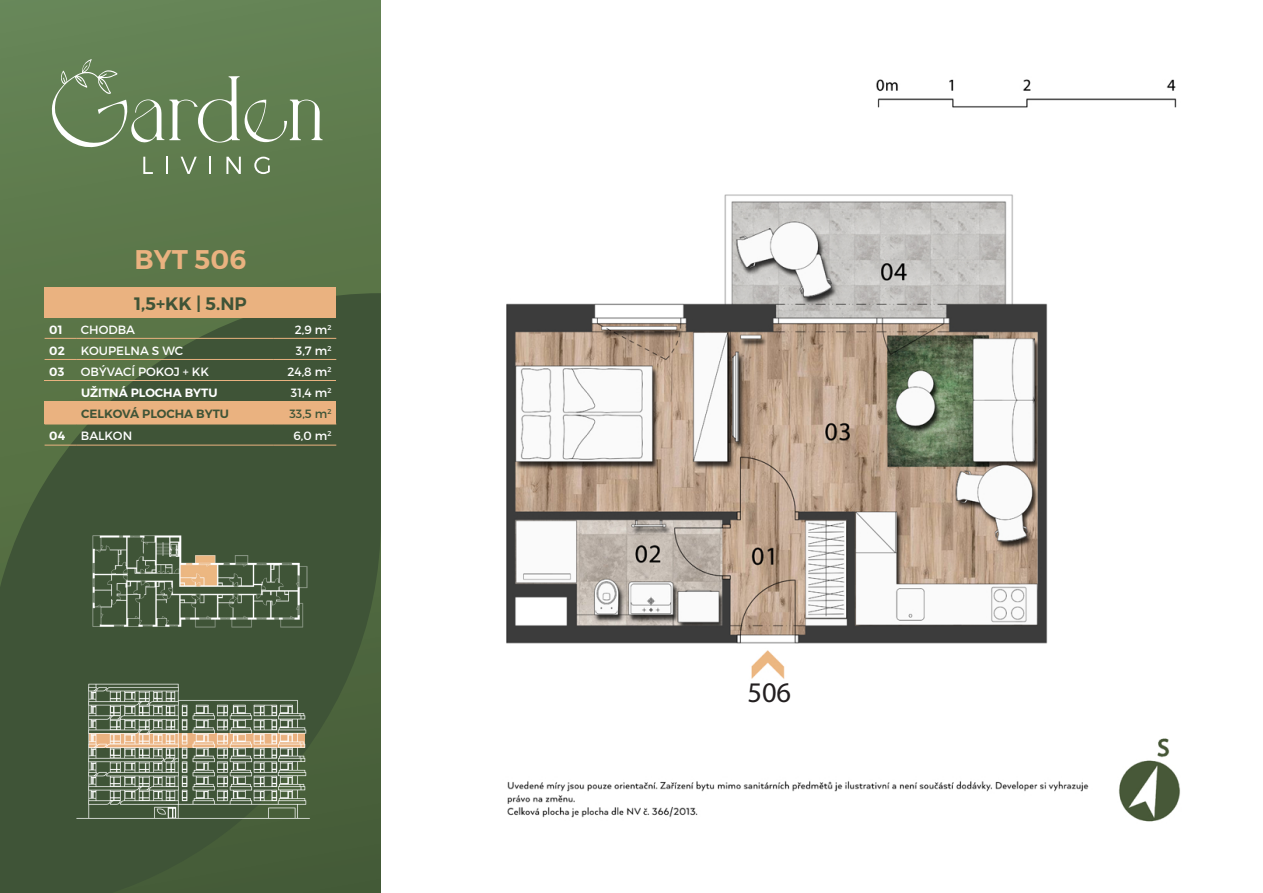
<style>
.page{position:relative;width:1263px;height:893px;background:#fff}
.page>*{position:absolute;margin:0;border:0;box-sizing:border-box;transform-origin:0 0}
.t1{font:28.5px "Myriad Pro";color:#231f20}
.t2{font:600 27px "Montserrat";color:#eab280}
.t3{font:600 18px "Montserrat";color:#3f5437}
.t4{font:12px "Montserrat";color:#fff}
.t5{font:600 12px "Montserrat";color:#fff}
.t6{font:600 12px "Montserrat";color:#3f5437}
.t7{font:12px "Montserrat";color:#3f5437}
</style>
<div class="page">
<div style="left:0;top:0;width:381px;height:893px;background:#5e7b4d"></div>
<svg style="left:0;top:293px;width:381px;height:600px;fill:#3f5437"></svg>
<svg style="left:51px;top:59px;width:272px;height:89px"></svg>
<svg style="left:143px;top:157px;width:10px;height:17px"></svg>
<svg style="left:166px;top:157px;width:2px;height:17px"></svg>
<svg style="left:181px;top:157px;width:16px;height:17px"></svg>
<svg style="left:209px;top:157px;width:2px;height:17px"></svg>
<svg style="left:226px;top:157px;width:15px;height:17px"></svg>
<svg style="left:254px;top:157px;width:16px;height:17px"></svg>
<div style="left:45px;top:287px;width:291px;height:30px;background:#eab280"></div>
<div style="left:44px;top:402px;width:292px;height:22px;background:#eab280"></div>
<img style="left:876px;top:79px;width:301px;height:29px">
<img style="left:507px;top:781px;width:582px;height:37px">
<img style="left:1119px;top:738px;width:61px;height:84px">
<img style="left:68px;top:520px;width:250px;height:142px">
<img style="left:45px;top:678px;width:297px;height:142px">
<hr style="left:45px;top:380px;width:291px;height:1px;background:#eab280">
<hr style="left:45px;top:338px;width:31px;height:1px;background:#eab280">
<hr style="left:76px;top:338px;width:197px;height:1px;background:#eab280">
<hr style="left:273px;top:338px;width:63px;height:1px;background:#eab280">
<hr style="left:45px;top:359px;width:31px;height:1px;background:#eab280">
<hr style="left:76px;top:359px;width:197px;height:1px;background:#eab280">
<hr style="left:273px;top:359px;width:63px;height:1px;background:#eab280">
<hr style="left:45px;top:424px;width:31px;height:1px;background:#eab280">
<hr style="left:76px;top:424px;width:197px;height:1px;background:#eab280">
<hr style="left:273px;top:424px;width:63px;height:1px;background:#eab280">
<hr style="left:45px;top:445px;width:31px;height:1px;background:#eab280">
<hr style="left:76px;top:445px;width:197px;height:1px;background:#eab280">
<hr style="left:273px;top:445px;width:63px;height:1px;background:#eab280">
<img style="left:506px;top:194px;width:542px;height:485px">
<p class="t2" style="left:135px;top:242px;width:113px">BYT 506</p>
<p class="t3" style="left:134px;top:292px;width:114px">1,5+KK | 5.NP</p>
<p class="t5" style="left:49px;top:322px;width:15px">01</p>
<p class="t4" style="left:81px;top:322px;width:56px">CHODBA</p>
<p class="t4" style="left:295px;top:322px;width:38px">2,9 m<sup>2</sup></p>
<p class="t5" style="left:49px;top:343px;width:17px">02</p>
<p class="t4" style="left:81px;top:343px;width:104px">KOUPELNA S WC</p>
<p class="t4" style="left:296px;top:343px;width:37px">3,7 m<sup>2</sup></p>
<p class="t5" style="left:49px;top:364px;width:17px">03</p>
<p class="t4" style="left:81px;top:364px;width:130px">OBÝVACÍ POKOJ + KK</p>
<p class="t4" style="left:287px;top:364px;width:46px">24,8 m<sup>2</sup></p>
<p class="t5" style="left:81px;top:385px;width:138px">UŽITNÁ PLOCHA BYTU</p>
<p class="t4" style="left:291px;top:385px;width:42px">31,4 m<sup>2</sup></p>
<p class="t6" style="left:81px;top:406px;width:149px">CELKOVÁ PLOCHA BYTU</p>
<p class="t7" style="left:289px;top:406px;width:44px">33,5 m<sup>2</sup></p>
<p class="t5" style="left:49px;top:429px;width:17px">04</p>
<p class="t4" style="left:81px;top:429px;width:53px">BALKON</p>
<p class="t4" style="left:294px;top:429px;width:39px">6,0 m<sup>2</sup></p>
<p class="t1" style="left:747px;top:675px;width:45px">506</p>
</div>
